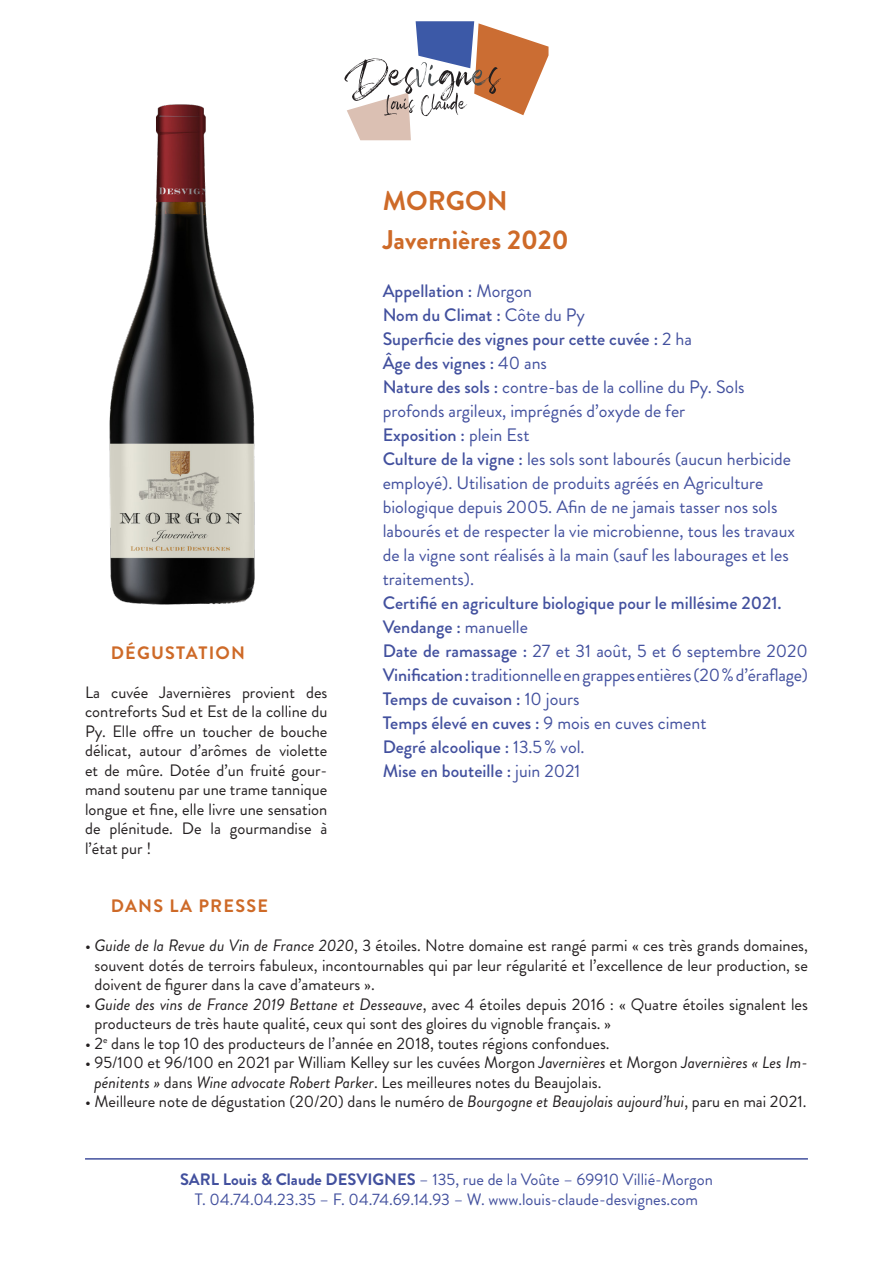
<style>
.page{position:relative;width:893px;height:1263px;background:#fff}
.page>*{position:absolute;margin:0;border:0;box-sizing:border-box;transform-origin:0 0}
.t1{font:700 27px "Brandon Grotesque";color:#ce6a28}
.t2{font:18px/24px "Brandon Grotesque";color:#42509e}
.t3{font:500 18px "Brandon Grotesque";color:#42509e}
.t4{font:700 18px "Brandon Grotesque";letter-spacing:.07em;color:#ce6a28}
.t5{font:16.5px/19.5px "Brandon Grotesque";color:#231f20;text-align:justify}
.t6{font:16.5px "Brandon Grotesque";color:#42509e}
.s1{font-weight:400}
.s2{font-weight:500}
.s3{font-style:italic}
.s4{font-weight:700}
</style>
<div class="page">
<img style="left:109px;top:104px;width:146px;height:501px">
<svg style="left:344px;top:21px;width:204px;height:119px"></svg>
<hr style="left:85px;top:1158px;width:723px;height:1px;background:#42509e">
<p class="t4" style="left:111px;top:640px;width:136px">DÉGUSTATION</p>
<p class="t5" style="left:85px;top:682px;width:244px">La cuvée Javernières provient des contreforts Sud et Est de la colline du Py. Elle offre un toucher de bouche délicat, autour d’arômes de violette et de mûre. Dotée d’un fruité gour&shy;mand soutenu par une trame tannique longue et fine, elle livre une sensation de plénitude. De la gourmandise à l’état pur !</p>
<p class="t1" style="left:383px;top:182px;width:126px">MORGON</p>
<p class="t1" style="left:383px;top:221px;width:188px">Javernières 2020</p>
<p class="t3" style="left:383px;top:278px;width:151px">Appellation : <span class="s1">Morgon</span></p>
<p class="t3" style="left:383px;top:302px;width:204px">Nom du Climat : <span class="s1">Côte du Py</span></p>
<p class="t3" style="left:383px;top:326px;width:311px">Superficie des vignes pour cette cuvée : <span class="s1">2 ha</span></p>
<p class="t3" style="left:383px;top:350px;width:166px">Âge des vignes : <span class="s1">40 ans</span></p>
<p class="t2" style="left:383px;top:375px;width:363px"><span class="s2">Nature des sols :</span> contre-bas de la colline du Py. Sols profonds argileux, imprégnés d’oxyde de fer</p>
<p class="t3" style="left:383px;top:422px;width:148px">Exposition : <span class="s1">plein Est</span></p>
<p class="t2" style="left:383px;top:447px;width:414px"><span class="s2">Culture de la vigne :</span> les sols sont labourés (aucun herbicide employé). Utilisation de produits agréés en Agriculture biologique depuis 2005. Afin de ne jamais tasser nos sols labourés et de respecter la vie microbienne, tous les travaux de la vigne sont réalisés à la main (sauf les labourages et les traitements).</p>
<p class="t3" style="left:383px;top:590px;width:400px">Certifié en agriculture biologique pour le millésime 2021.</p>
<p class="t3" style="left:383px;top:614px;width:147px">Vendange : <span class="s1">manuelle</span></p>
<p class="t2" style="left:383px;top:639px;width:427px"><span class="s2">Date de ramassage :</span> 27 et 31 août, 5 et 6 septembre 2020</p>
<p class="t2" style="left:383px;top:663px;width:427px"><span class="s2">Vinification :</span> traditionnelle en grappes entières (20 % d’éraflage)</p>
<p class="t3" style="left:383px;top:686px;width:198px">Temps de cuvaison : <span class="s1">10 jours</span></p>
<p class="t3" style="left:383px;top:710px;width:325px">Temps élevé en cuves : <span class="s1">9 mois en cuves ciment</span></p>
<p class="t3" style="left:383px;top:734px;width:203px">Degré alcoolique : <span class="s1">13.5% vol.</span></p>
<p class="t3" style="left:383px;top:758px;width:199px">Mise en bouteille : <span class="s1">juin 2021</span></p>
<p class="t4" style="left:111px;top:893px;width:159px">DANS LA PRESSE</p>
<p class="t5" style="left:95px;top:936px;width:715px;text-indent:-10px">• <span class="s3">Guide de la Revue du Vin de France 2020</span>, 3 étoiles. Notre domaine est rangé parmi « ces très grands domaines, souvent dotés de terroirs fabuleux, incontournables qui par leur régularité et l’excellence de leur production, se doivent de figurer dans la cave d’amateurs ».</p>
<p class="t5" style="left:95px;top:994px;width:715px;text-indent:-10px">• <span class="s3">Guide des vins de France 2019 Bettane et Desseauve</span>, avec 4 étoiles depuis 2016 : « Quatre étoiles signalent les producteurs de très haute qualité, ceux qui sont des gloires du vignoble français. »</p>
<p class="t5" style="left:85px;top:1033px;width:526px">• 2<sup>e</sup> dans le top 10 des producteurs de l’année en 2018, toutes régions confondues.</p>
<p class="t5" style="left:95px;top:1053px;width:715px;text-indent:-10px">• 95/100 et 96/100 en 2021 par William Kelley sur les cuvées Morgon <span class="s3">Javernières</span> et Morgon <span class="s3">Javernières « Les Im&shy;pénitents »</span> dans <span class="s3">Wine advocate Robert Parker</span>. Les meilleures notes du Beaujolais.</p>
<p class="t5" style="left:85px;top:1092px;width:723px">• Meilleure note de dégustation (20/20) dans le numéro de <span class="s3">Bourgogne et Beaujolais aujourd’hui</span>, paru en mai 2021.</p>
<p class="t6" style="left:180px;top:1168px;width:534px"><span class="s4">SARL Louis &amp; Claude DESVIGNES</span> – 135, rue de la Voûte – 69910 Villié-Morgon</p>
<p class="t6" style="left:195px;top:1187px;width:505px">T. 04.74.04.23.35 – F. 04.74.69.14.93 – W. www.louis-claude-desvignes.com</p>
</div>
